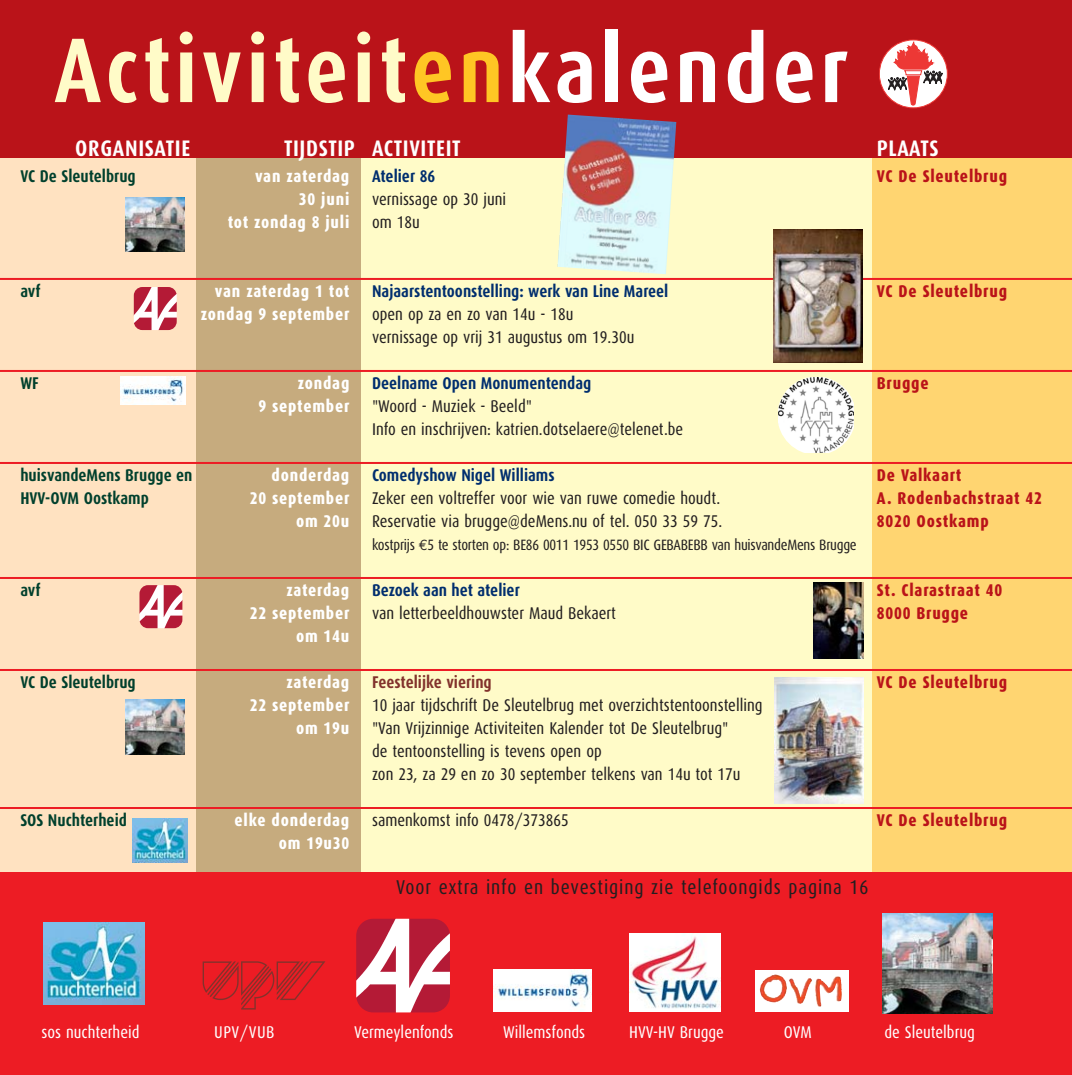
<style>
.page{position:relative;width:1072px;height:1075px;background:#fff}
.page>*{position:absolute;margin:0;border:0;box-sizing:border-box;transform-origin:0 0}
.t1{font:700 92px "Dax Condensed";letter-spacing:.045em;color:#fffbc8}
.t2{font:700 22.4px "Dax Condensed";letter-spacing:.03em;color:#fff}
.t3{font:20px "Dax Condensed";letter-spacing:.045em;color:#231f20}
.t4{font:17px/23px "Dax Condensed";color:#231f20}
.t5{font:800 17px/23px "Dax Condensed";letter-spacing:.045em;color:#fff;text-align:right}
.t6{font:800 17px/23px "Dax Condensed";letter-spacing:.045em;color:#ba1319}
.t7{font:700 17px "Dax Condensed";color:#002e6e}
.t8{font:700 17px/23px "Dax Condensed";color:#00402d}
.t9{font:17px "Dax Condensed";color:#fff}
.t10{font:700 17px "Dax Condensed";color:#82322c}
.t11{font:15px "Dax Condensed";letter-spacing:-.02em;color:#231f20}
.s1{color:#ffc624}
.s2{color:#fff}
.s3{font-family:"Euro Mono"}
</style>
<div class="page">
<div style="left:871px;top:158px;width:200px;height:917px;background:#ffd571"></div>
<div style="left:360px;top:158px;width:511px;height:917px;background:#fffbc8"></div>
<div style="left:196px;top:158px;width:164px;height:917px;background:#c6ab7e"></div>
<div style="left:0;top:158px;width:196px;height:917px;background:#ffe2c1"></div>
<div style="left:0;top:872px;width:1071px;height:203px;background:#ed1c24"></div>
<div style="left:0;top:0;width:1071px;height:158px;background:#ba1319"></div>
<img style="left:356px;top:919px;width:94px;height:93px;border-radius:17px">
<img style="left:630px;top:933px;width:90px;height:78px">
<img style="left:882px;top:913px;width:110px;height:100px">
<img style="left:43px;top:923px;width:101px;height:81px">
<svg style="left:879px;top:40px;width:68px;height:68px"></svg>
<hr style="left:0;top:278px;width:1071px;height:2px;background:#ed1c24">
<hr style="left:0;top:370px;width:1071px;height:2px;background:#ed1c24">
<hr style="left:0;top:462px;width:1071px;height:2px;background:#ed1c24">
<hr style="left:0;top:577px;width:1071px;height:2px;background:#ed1c24">
<hr style="left:0;top:669px;width:1071px;height:2px;background:#ed1c24">
<hr style="left:0;top:807px;width:1071px;height:2px;background:#ed1c24">
<div style="left:755px;top:970px;width:93px;height:41px;background:#fff"></div>
<img style="left:759px;top:974px;width:83px;height:33px">
<img style="left:202px;top:961px;width:124px;height:49px">
<img style="left:493px;top:969px;width:98px;height:42px">
<img style="left:120px;top:377px;width:65px;height:27px">
<img style="left:134px;top:287px;width:43px;height:43px;border-radius:9px">
<img style="left:139px;top:585px;width:43px;height:43px;border-radius:9px">
<img style="left:125px;top:700px;width:60px;height:54px">
<img style="left:125px;top:197px;width:60px;height:55px">
<img style="left:133px;top:818px;width:55px;height:45px">
<img style="left:557px;top:115px;width:119px;height:159px">
<img style="left:778px;top:378px;width:75px;height:75px;border-radius:50%">
<img style="left:813px;top:582px;width:50px;height:77px">
<img style="left:773px;top:229px;width:89px;height:133px">
<img style="left:774px;top:677px;width:89px;height:126px">
<h1 class="t1" style="left:54px;top:30px;width:795px">Activiteit<span class="s1">en</span><span class="s2">kalender</span></h1>
<h2 class="t2" style="left:75px;top:138px;width:117px">ORGANISATIE</h2>
<h2 class="t2" style="left:284px;top:138px;width:178px">TIJDSTIP ACTIVITEIT</h2>
<h2 class="t2" style="left:876px;top:138px;width:63px">PLAATS</h2>
<p class="t8" style="left:20px;top:166px;width:117px">VC De Sleutelbrug</p>
<p class="t5" style="left:228px;top:166px;width:123px">van zaterdag<br>30 juni<br>tot zondag 8 juli</p>
<p class="t7" style="left:372px;top:169px;width:65px">Atelier 86</p>
<p class="t4" style="left:372px;top:189px;width:135px">vernissage op 30 juni om 18u</p>
<p class="t6" style="left:876px;top:166px;width:132px">VC De Sleutelbrug</p>
<p class="t8" style="left:20px;top:281px;width:22px">avf</p>
<p class="t8" style="left:20px;top:373px;width:20px">WF</p>
<p class="t5" style="left:201px;top:281px;width:150px">van zaterdag 1 tot zondag 9 september</p>
<p class="t5" style="left:258px;top:373px;width:92px">zondag<br>9 september</p>
<p class="t8" style="left:20px;top:465px;width:174px">huisvandeMens Brugge en<br>HVV-OVM Oostkamp</p>
<p class="t5" style="left:250px;top:465px;width:101px">donderdag<br>20 september om 20u</p>
<p class="t8" style="left:20px;top:580px;width:22px">avf</p>
<p class="t8" style="left:20px;top:672px;width:117px">VC De Sleutelbrug</p>
<p class="t5" style="left:250px;top:580px;width:101px">zaterdag<br>22 september om 14u</p>
<p class="t5" style="left:250px;top:672px;width:101px">zaterdag<br>22 september om 19u</p>
<p class="t8" style="left:20px;top:810px;width:108px">SOS Nuchterheid</p>
<p class="t5" style="left:234px;top:810px;width:116px">elke donderdag om 19u30</p>
<p class="t7" style="left:372px;top:284px;width:298px">Najaarstentoonstelling: werk van Line Mareel</p>
<p class="t4" style="left:372px;top:304px;width:264px">open op za en zo van 14u - 18u vernissage op vrij 31 augustus om 19.30u</p>
<p class="t7" style="left:372px;top:376px;width:221px">Deelname Open Monumentendag</p>
<p class="t4" style="left:372px;top:396px;width:313px">"Woord - Muziek - Beeld"<br>Info en inschrijven: katrien.dotselaere@telenet.be</p>
<p class="t7" style="left:372px;top:468px;width:184px">Comedyshow Nigel Williams</p>
<p class="t4" style="left:372px;top:488px;width:351px">Zeker een voltreffer voor wie van ruwe comedie houdt.<br>Reservatie via brugge@deMens.nu of tel. 050 33 59 75.</p>
<p class="t11" style="left:372px;top:539px;width:486px">kostprijs <span class="s3">€</span>5 te storten op: BE86 0011 1953 0550 BIC GEBABEBB van huisvandeMens Brugge</p>
<p class="t7" style="left:372px;top:583px;width:149px">Bezoek aan het atelier</p>
<p class="t4" style="left:372px;top:603px;width:245px">van letterbeeldhouwster Maud Bekaert</p>
<p class="t10" style="left:372px;top:675px;width:121px">Feestelijke viering</p>
<p class="t4" style="left:372px;top:695px;width:392px">10 jaar tijdschrift De Sleutelbrug met overzichtstentoonstelling "Van Vrijzinnige Activiteiten Kalender tot De Sleutelbrug"<br>de tentoonstelling is tevens open op<br>zon 23, za 29 en zo 30 september telkens van 14u tot 17u</p>
<p class="t4" style="left:372px;top:810px;width:198px">samenkomst info 0478/373865</p>
<p class="t6" style="left:876px;top:281px;width:132px">VC De Sleutelbrug</p>
<p class="t6" style="left:876px;top:373px;width:53px">Brugge</p>
<p class="t6" style="left:876px;top:465px;width:166px">De Valkaart<br>A. Rodenbachstraat 42<br>8020 Oostkamp</p>
<p class="t6" style="left:876px;top:580px;width:127px">St. Clarastraat 40<br>8000 Brugge</p>
<p class="t6" style="left:876px;top:672px;width:132px">VC De Sleutelbrug</p>
<p class="t6" style="left:876px;top:810px;width:132px">VC De Sleutelbrug</p>
<p class="t3" style="left:396px;top:878px;width:473px">Voor extra info en bevestiging zie telefoongids pagina 16</p>
<p class="t9" style="left:214px;top:1025px;width:62px">UPV/VUB</p>
<p class="t9" style="left:41px;top:1025px;width:99px">sos nuchterheid</p>
<p class="t9" style="left:354px;top:1025px;width:101px">Vermeylenfonds</p>
<p class="t9" style="left:503px;top:1025px;width:84px">Willemsfonds</p>
<p class="t9" style="left:629px;top:1025px;width:96px">HVV-HV Brugge</p>
<p class="t9" style="left:783px;top:1025px;width:29px">OVM</p>
<p class="t9" style="left:884px;top:1025px;width:92px">de Sleutelbrug</p>
</div>
